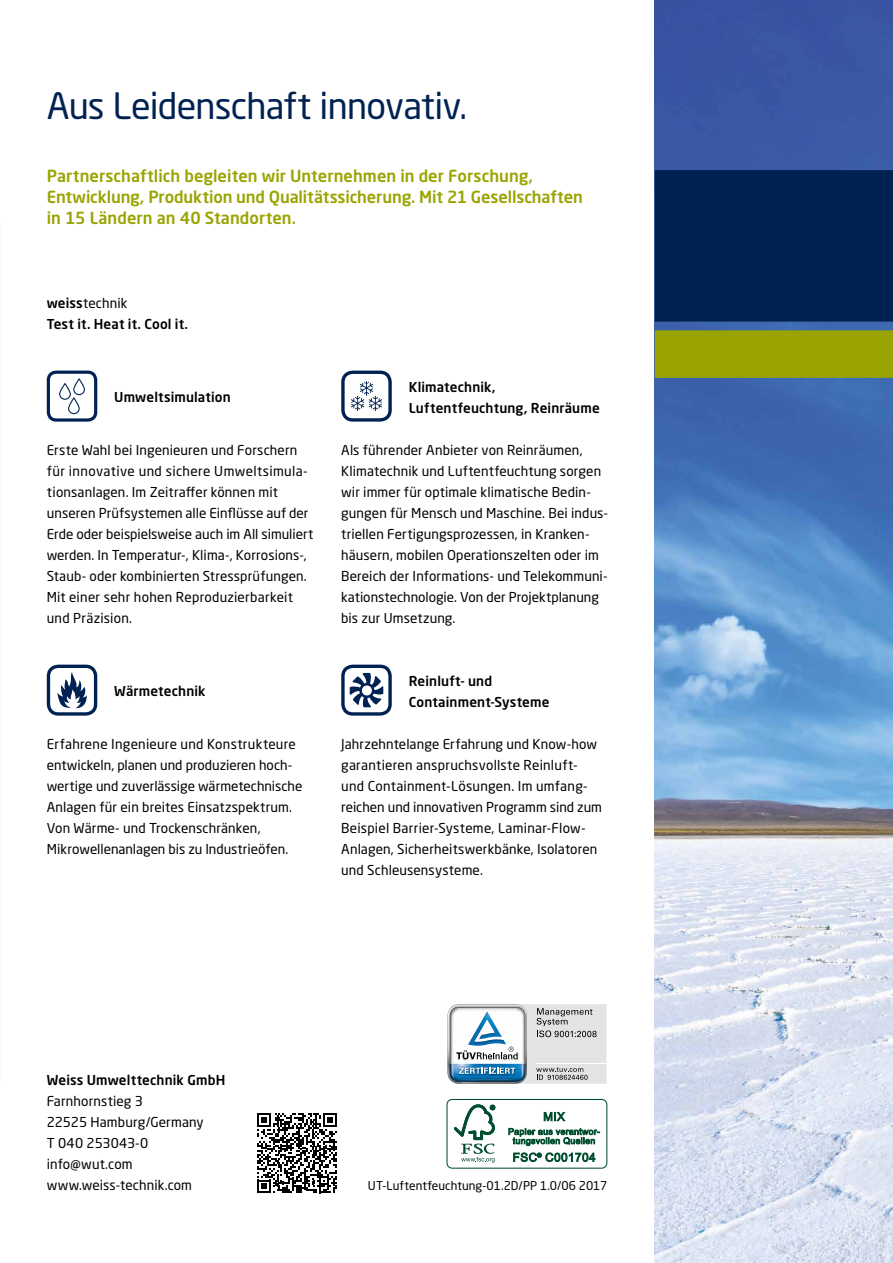
<style>
.page{position:relative;width:893px;height:1263px;background:#fff}
.page>*{position:absolute;margin:0;border:0;box-sizing:border-box;transform-origin:0 0}
.t1{font:36px "Neo Sans W1 G";letter-spacing:-.025em;color:#002252}
.t2{font:500 16.5px/21px "Neo Sans W1 G";color:#99a400}
.t3{font:13.5px/21px "Neo Sans W1 G";letter-spacing:.005em;color:#000}
.t4{font:500 13.5px/21px "Neo Sans W1 G";letter-spacing:.01em;color:#000}
.t5{font:12px "Neo Sans W1 G";color:#000}
.s1{font-weight:400}
</style>
<div class="page">
<img style="left:655px;top:0;width:238px;height:1263px">
<svg style="left:447px;top:1004px;width:160px;height:80px"></svg>
<div style="left:446px;top:1099px;width:161px;height:70px;border:1px solid #004e2f;border-radius:5px"></div>
<svg style="left:454px;top:1104px;width:41px;height:59px"></svg>
<svg style="left:544px;top:1111px;width:21px;height:11px"></svg>
<svg style="left:508px;top:1128px;width:92px;height:18px"></svg>
<svg style="left:513px;top:1152px;width:82px;height:10px"></svg>
<svg style="left:257px;top:1113px;width:80px;height:80px"></svg>
<svg style="left:59px;top:378px;width:26px;height:36px"></svg>
<div style="left:47px;top:371px;width:50px;height:51px;border:3px solid #002252;border-radius:8px"></div>
<div style="left:341px;top:371px;width:51px;height:51px;border:3px solid #002252;border-radius:10px"></div>
<svg style="left:351px;top:381px;width:31px;height:30px"></svg>
<div style="left:47px;top:665px;width:50px;height:51px;border:3px solid #002252;border-radius:10px"></div>
<svg style="left:57px;top:672px;width:30px;height:36px"></svg>
<div style="left:341px;top:665px;width:51px;height:51px;border:3px solid #002252;border-radius:10px"></div>
<svg style="left:350px;top:673px;width:33px;height:34px"></svg>
<div style="left:655px;top:330px;width:238px;height:48px;background:#99a400"></div>
<div style="left:655px;top:170px;width:238px;height:152px;background:#002252"></div>
<h1 class="t1" style="left:47px;top:83px;width:422px">Aus Leidenschaft innovativ.</h1>
<p class="t2" style="left:47px;top:165px;width:537px">Partnerschaftlich begleiten wir Unternehmen in der Forschung,<br>Entwicklung, Produktion und Qualitätssicherung. Mit 21 Gesellschaften in 15 Ländern an 40 Standorten.</p>
<p class="t4" style="left:47px;top:292px;width:143px">weiss<span class="s1">technik<br></span>Test it. Heat it. Cool it.</p>
<p class="t4" style="left:114px;top:386px;width:118px">Umweltsimulation</p>
<p class="t3" style="left:47px;top:439px;width:268px">Erste Wahl bei Ingenieuren und Forschern für innovative und sichere Umweltsimula&shy;tionsanlagen. Im Zeitraffer können mit unseren Prüfsystemen alle Einflüsse auf der Erde oder beispielsweise auch im All simuliert werden. In Temperatur-, Klima-, Korrosions-, Staub- oder kombinierten Stressprüfungen.<br>Mit einer sehr hohen Reproduzierbarkeit und Präzision.</p>
<p class="t4" style="left:114px;top:680px;width:93px">Wärmetechnik</p>
<p class="t3" style="left:47px;top:733px;width:257px">Erfahrene Ingenieure und Konstrukteure entwickeln, planen und produzieren hoch&shy;wertige und zuverlässige wärmetechnische Anlagen für ein breites Einsatzspektrum.<br>Von Wärme- und Trockenschränken, Mikrowellenanlagen bis zu Industrieöfen.</p>
<p class="t4" style="left:409px;top:376px;width:192px">Klimatechnik,<br>Luftentfeuchtung, Reinräume</p>
<p class="t3" style="left:341px;top:439px;width:268px">Als führender Anbieter von Reinräumen, Klimatechnik und Luftentfeuchtung sorgen wir immer für optimale klimatische Bedin&shy;gungen für Mensch und Maschine. Bei indus&shy;triellen Fertigungsprozessen, in Kranken&shy;häusern, mobilen Operationszelten oder im Bereich der Informations- und Telekommuni&shy;kationstechnologie. Von der Projektplanung bis zur Umsetzung.</p>
<p class="t4" style="left:409px;top:670px;width:142px">Reinluft- und<br>Containment-Systeme</p>
<p class="t3" style="left:341px;top:733px;width:262px">Jahrzehntelange Erfahrung und Know-how garantieren anspruchsvollste Reinluft&shy;und Containment-Lösungen. Im umfang&shy;reichen und innovativen Programm sind zum Beispiel Barrier-Systeme, Laminar-Flow-Anlagen, Sicherheitswerkbänke, Isolatoren und Schleusensysteme.</p>
<p class="t4" style="left:47px;top:1069px;width:180px">Weiss Umwelttechnik GmbH</p>
<p class="t3" style="left:47px;top:1090px;width:159px">Farnhornstieg 3<br>22525 Hamburg/Germany<br>T 040 253043-0 info@wut.com www.weiss-technik.com</p>
<p class="t5" style="left:368px;top:1178px;width:241px">UT-Luftentfeuchtung-01.2D/PP 1.0/06 2017</p>
</div>
